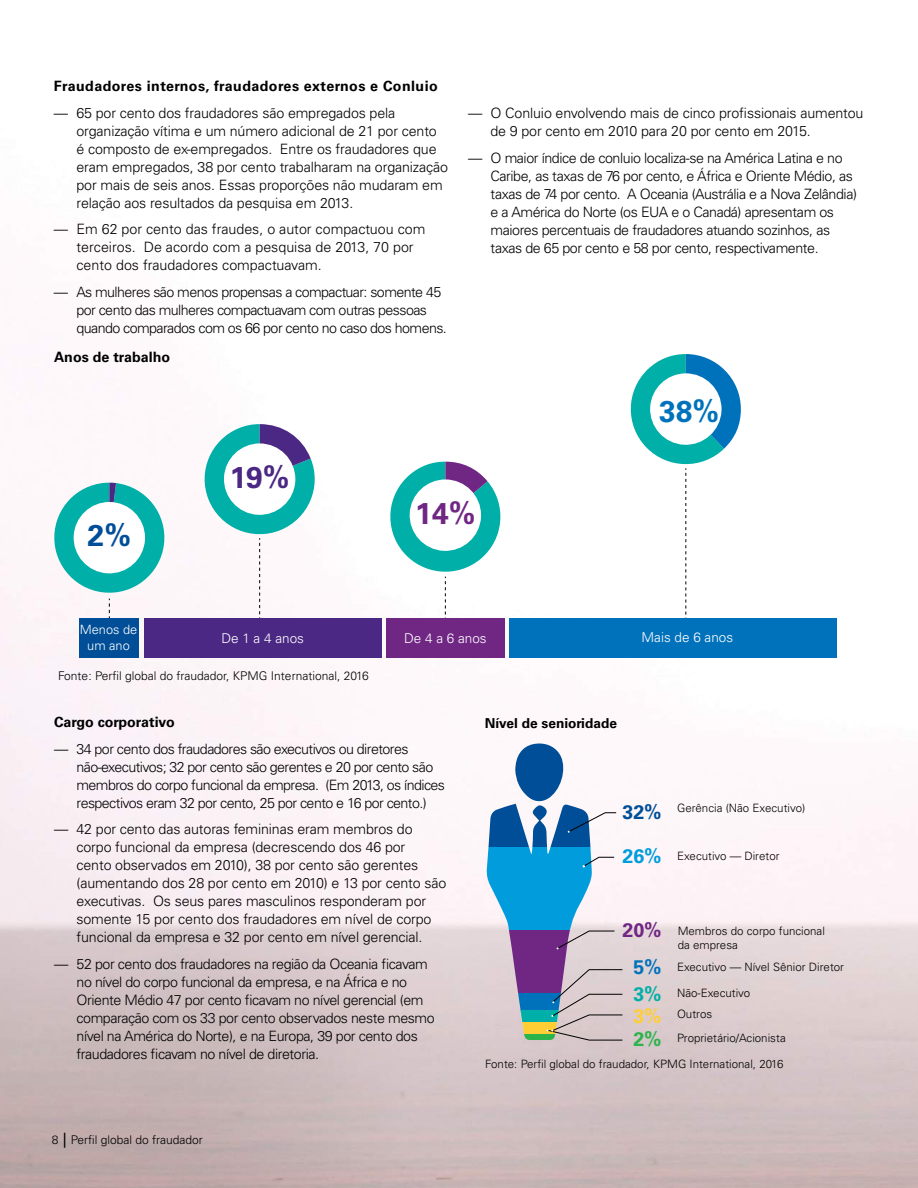
<style>
.page{position:relative;width:918px;height:1188px;background:#fff}
.page>*{position:absolute;margin:0;border:0;box-sizing:border-box;transform-origin:0 0}
.t1{font:700 30px "Univers LT Std";color:#0072bc}
.t2{font:700 30px "Univers LT Std";color:#702784}
.t3{font:700 30px "Univers LT Std";color:#4b2884}
.t4{font:700 30px "Univers LT Std";color:#004e98}
.t5{font:700 19.65px "Univers LT Std";color:#004e98}
.t6{font:700 19.65px "Univers LT Std";color:#009cdc}
.t7{font:700 19.65px "Univers LT Std";color:#702784}
.t8{font:700 19.65px "Univers LT Std";color:#0072bc}
.t9{font:700 19.65px "Univers LT Std";color:#ffce35}
.t10{font:700 19.65px "Univers LT Std";color:#00afa8}
.t11{font:700 19.65px "Univers LT Std";color:#2cb34a}
.t12{font:300 14.25px/18px "Univers LT Std";letter-spacing:-.03em;color:#000}
.t13{font:300 14.25px/18px "Univers LT Std";letter-spacing:-.01em;color:#000}
.t14{font:300 14.25px/18px "Univers LT Std";color:#000}
.t15{font:700 14.25px "Univers LT Std";letter-spacing:.03em;color:#000}
.t16{font:700 14.25px "Univers LT Std";letter-spacing:.01em;color:#000}
.t17{font:700 13.65px "Univers LT Std";color:#000}
.t18{font:300 13.5px "Univers LT Std";color:#fff}
.t19{font:300 12.75px/15.3px "Univers LT Std";color:#fff;text-align:center}
.t20{font:300 12px "Univers LT Std";color:#000}
.t21{font:300 11.55px/13.8px "Univers LT Std";color:#000}
.s1{font-weight:400;font-size:15px}
</style>
<div class="page">
<img style="left:0;top:461px;width:918px;height:727px">
<svg style="left:487px;top:804px;width:105px;height:43px;fill:#004e98"></svg>
<div style="left:487px;top:847px;width:105px;height:83px;background:#009cdc"></div>
<svg style="left:487px;top:930px;width:60px;height:63px;background:#a173a8"></svg>
<svg style="left:487px;top:993px;width:60px;height:18px"></svg>
<svg style="left:487px;top:1022px;width:60px;height:12px"></svg>
<svg style="left:487px;top:1011px;width:60px;height:11px"></svg>
<svg style="left:487px;top:1034px;width:60px;height:6px"></svg>
<svg style="left:515px;top:743px;width:52px;height:59px"></svg>
<svg style="left:547px;top:812px;width:76px;height:229px"></svg>
<div style="left:80px;top:618px;width:59px;height:39px;background:#004e98"></div>
<div style="left:386px;top:618px;width:119px;height:39px;background:#702784"></div>
<div style="left:144px;top:618px;width:237px;height:39px;background:#4b2884"></div>
<div style="left:510px;top:618px;width:327px;height:39px;background:#0072bc"></div>
<svg style="left:625px;top:354px;width:116px;height:264px"></svg>
<svg style="left:384px;top:462px;width:123px;height:157px"></svg>
<svg style="left:197px;top:424px;width:125px;height:194px"></svg>
<svg style="left:54px;top:483px;width:114px;height:141px"></svg>
<p class="t15" style="left:54px;top:78px;width:385px">Fraudadores internos, fraudadores externos e Conluio</p>
<p class="t13" style="left:76px;top:104px;width:373px;text-indent:-23px">— 65 por cento dos fraudadores são empregados pela organização vítima e um número adicional de 21 por cento é composto de ex-empregados. Entre os fraudadores que eram empregados, 38 por cento trabalharam na organização por mais de seis anos. Essas proporções não mudaram em relação aos resultados da pesquisa em 2013.</p>
<p class="t14" style="left:76px;top:220px;width:350px;text-indent:-23px">— Em 62 por cento das fraudes, o autor compactuou com terceiros. De acordo com a pesquisa de 2013, 70 por cento dos fraudadores compactuavam.</p>
<p class="t12" style="left:76px;top:283px;width:372px;text-indent:-23px">— As mulheres são menos propensas a compactuar: somente 45 por cento das mulheres compactuavam com outras pessoas quando comparados com os 66 por cento no caso dos homens.</p>
<p class="t16" style="left:54px;top:348px;width:118px">Anos de trabalho</p>
<h1 class="t3" style="left:230px;top:460px;width:61px">19%</h1>
<p class="t13" style="left:490px;top:104px;width:375px;text-indent:-22px">— O Conluio envolvendo mais de cinco profissionais aumentou de 9 por cento em 2010 para 20 por cento em 2015.</p>
<p class="t12" style="left:490px;top:149px;width:368px;text-indent:-22px">— O maior índice de conluio localiza-se na América Latina e no Caribe, as taxas de 76 por cento, e África e Oriente Médio, as taxas de 74 por cento. A Oceania (Austrália e a Nova Zelândia) e a América do Norte (os EUA e o Canadá) apresentam os maiores percentuais de fraudadores atuando sozinhos, as taxas de 65 por cento e 58 por cento, respectivamente.</p>
<h1 class="t1" style="left:659px;top:394px;width:62px">38%</h1>
<h1 class="t4" style="left:88px;top:518px;width:45px">2%</h1>
<h1 class="t2" style="left:415px;top:496px;width:62px">14%</h1>
<p class="t19" style="left:80px;top:622px;width:59px">Menos de um ano</p>
<p class="t18" style="left:221px;top:630px;width:84px">De 1 a 4 anos</p>
<p class="t18" style="left:404px;top:630px;width:84px">De 4 a 6 anos</p>
<p class="t18" style="left:642px;top:629px;width:93px">Mais de 6 anos</p>
<p class="t20" style="left:58px;top:668px;width:312px">Fonte: Perfil global do fraudador, KPMG International, 2016</p>
<p class="t16" style="left:54px;top:714px;width:122px">Cargo corporativo</p>
<p class="t12" style="left:77px;top:740px;width:370px;text-indent:-23px">— 34 por cento dos fraudadores são executivos ou diretores não-executivos; 32 por cento são gerentes e 20 por cento são membros do corpo funcional da empresa. (Em 2013, os índices respectivos eram 32 por cento, 25 por cento e 16 por cento.)</p>
<p class="t13" style="left:77px;top:820px;width:371px;text-indent:-23px">— 42 por cento das autoras femininas eram membros do corpo funcional da empresa (decrescendo dos 46 por<br>cento observados em 2010), 38 por cento são gerentes (aumentando dos 28 por cento em 2010) e 13 por cento são executivas. Os seus pares masculinos responderam por somente 15 por cento dos fraudadores em nível de corpo funcional da empresa e 32 por cento em nível gerencial.</p>
<p class="t12" style="left:77px;top:955px;width:360px;text-indent:-23px">— 52 por cento dos fraudadores na região da Oceania ficavam no nível do corpo funcional da empresa, e na África e no Oriente Médio 47 por cento ficavam no nível gerencial (em comparação com os 33 por cento observados neste mesmo nível na América do Norte), e na Europa, 39 por cento dos fraudadores ficavam no nível de diretoria.</p>
<p class="t20" style="left:52px;top:1133px;width:152px">8 <span class="s1">|</span> Perfil global do fraudador</p>
<p class="t17" style="left:485px;top:716px;width:134px">Nível de senioridade</p>
<h2 class="t5" style="left:622px;top:800px;width:41px">32%</h2>
<h2 class="t6" style="left:622px;top:845px;width:41px">26%</h2>
<p class="t21" style="left:677px;top:801px;width:130px">Gerência (Não Executivo)</p>
<p class="t21" style="left:677px;top:849px;width:104px">Executivo — Diretor</p>
<h2 class="t7" style="left:622px;top:919px;width:41px">20%</h2>
<h2 class="t8" style="left:633px;top:956px;width:30px">5%</h2>
<h2 class="t9" style="left:633px;top:1004px;width:30px">3%</h2>
<p class="t21" style="left:678px;top:924px;width:149px">Membros do corpo funcional da empresa</p>
<p class="t21" style="left:677px;top:960px;width:169px">Executivo — Nível Sênior Diretor</p>
<p class="t21" style="left:677px;top:1007px;width:37px">Outros</p>
<h2 class="t10" style="left:633px;top:982px;width:30px">3%</h2>
<h2 class="t11" style="left:633px;top:1028px;width:30px">2%</h2>
<p class="t21" style="left:677px;top:986px;width:75px">Não-Executivo</p>
<p class="t21" style="left:677px;top:1031px;width:110px">Proprietário/Acionista</p>
<p class="t21" style="left:485px;top:1057px;width:300px">Fonte: Perfil global do fraudador, KPMG International, 2016</p>
</div>
